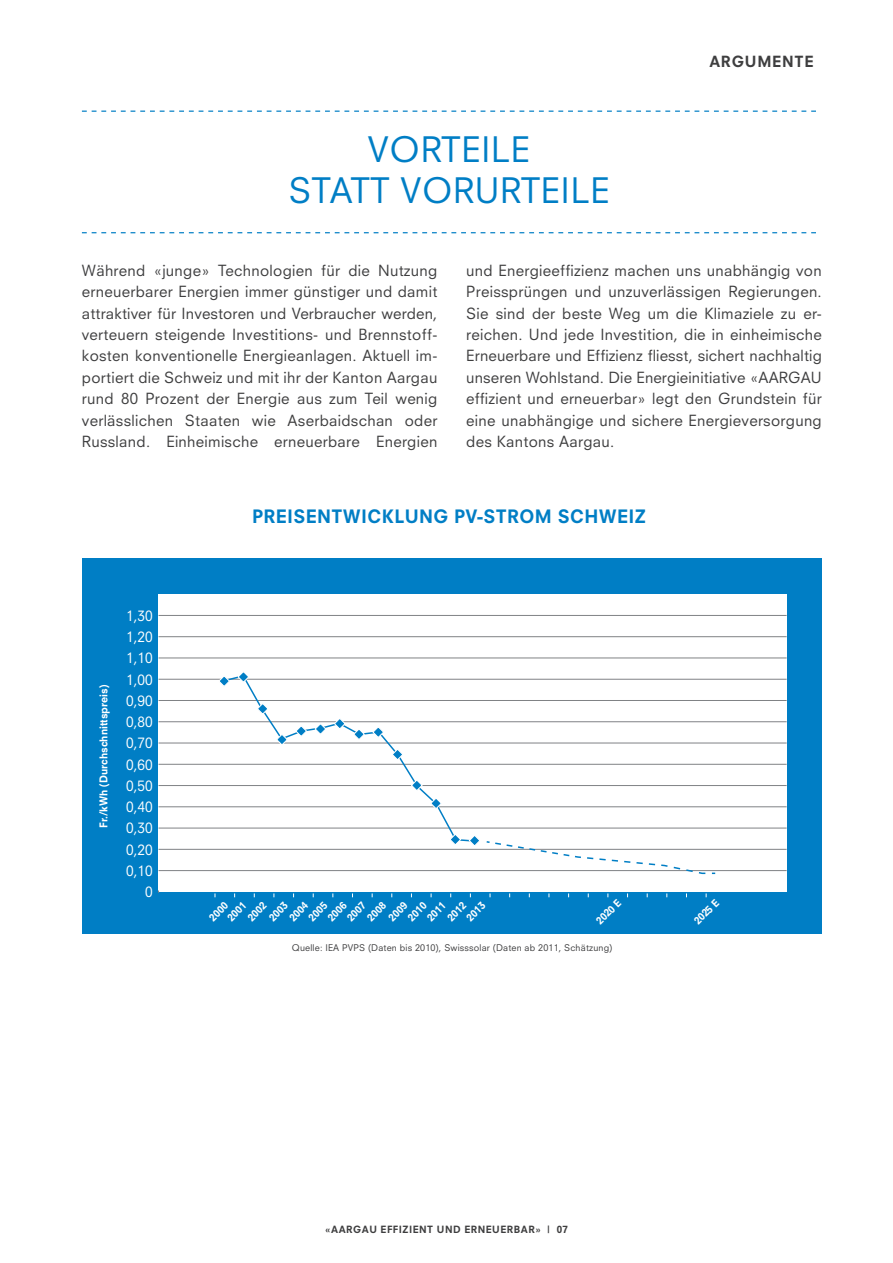
<style>
.page{position:relative;width:893px;height:1263px;background:#fff}
.page>*{position:absolute;margin:0;border:0;box-sizing:border-box;transform-origin:0 0}
.t1{font:34.2px/41.1px "Neuzeit S";letter-spacing:.02em;color:#007ec5;text-align:center}
.t2{font:800 18px "Neuzeit S";letter-spacing:.02em;color:#007ec5}
.t3{font:15px/21.3px "Neuzeit S";letter-spacing:.02em;color:#3e3e3f;text-align:justify}
.t4{font:800 15px "Neuzeit S";letter-spacing:.05em;color:#3e3e3f}
.t5{font:14.1px/21.3px "Neuzeit S";letter-spacing:.005em;color:#fff;text-align:right}
.t6{font:800 10.5px "Neuzeit S";letter-spacing:.005em;color:#fff}
.t7{font:800 10.05px/12.9px "Neuzeit S";color:#fff}
.t8{font:800 9.75px "Neuzeit S";letter-spacing:.05em;color:#3e3e3f}
.t9{font:9px "Neuzeit S";letter-spacing:.02em;color:#3e3e3f}
</style>
<div class="page">
<div style="left:82px;top:558px;width:740px;height:376px;background:#007ec5"></div>
<div style="left:159px;top:594px;width:628px;height:297px;background:#fff"></div>
<svg style="left:82px;top:232px;width:734px;height:1px"></svg>
<svg style="left:82px;top:111px;width:734px;height:1px"></svg>
<hr style="left:159px;top:615px;width:628px;height:1px;background:#808285">
<hr style="left:159px;top:636px;width:628px;height:1px;background:#808285">
<hr style="left:159px;top:658px;width:628px;height:1px;background:#808285">
<hr style="left:159px;top:679px;width:628px;height:1px;background:#808285">
<hr style="left:159px;top:700px;width:628px;height:1px;background:#808285">
<hr style="left:159px;top:721px;width:628px;height:1px;background:#808285">
<hr style="left:159px;top:743px;width:628px;height:1px;background:#808285">
<hr style="left:159px;top:764px;width:628px;height:1px;background:#808285">
<hr style="left:159px;top:785px;width:628px;height:1px;background:#808285">
<hr style="left:159px;top:806px;width:628px;height:1px;background:#808285">
<hr style="left:159px;top:828px;width:628px;height:1px;background:#808285">
<hr style="left:159px;top:849px;width:628px;height:1px;background:#808285">
<hr style="left:159px;top:870px;width:628px;height:1px;background:#808285">
<svg style="left:218px;top:672px;width:499px;height:203px"></svg>
<h1 class="t1" style="left:288px;top:129px;width:322px">VORTEILE<br>STATT VORURTEILE</h1>
<p class="t4" style="left:709px;top:53px;width:106px">ARGUMENTE</p>
<p class="t3" style="left:82px;top:260px;width:357px">Während «junge» Technologien für die Nutzung erneuerbarer Energien immer günstiger und damit attraktiver für Investoren und Verbraucher werden, verteuern steigende Investitions- und Brennstoff&shy;kosten konventionelle Energieanlagen. Aktuell im&shy;portiert die Schweiz und mit ihr der Kanton Aargau rund 80 Prozent der Energie aus zum Teil wenig verlässlichen Staaten wie Aserbaidschan oder Russland. Einheimische erneuerbare Energien</p>
<p class="t3" style="left:466px;top:260px;width:357px">und Energieeffizienz machen uns unabhängig von Preissprüngen und unzuverlässigen Regierungen.<br>Sie sind der beste Weg um die Klimaziele zu er&shy;reichen. Und jede Investition, die in einheimische Erneuerbare und Effizienz fliesst, sichert nachhaltig unseren Wohlstand. Die Energieinitiative «AARGAU effizient und erneuerbar» legt den Grundstein für eine unabhängige und sichere Energieversorgung des Kantons Aargau.</p>
<p class="t6" style="left:97px;top:828px;width:145px;rotate:-90deg">Fr./kWh (Durchschnittspreis)</p>
<p class="t5" style="left:126px;top:605px;width:28px">1,30<br>1,20<br>1,10<br>1,00<br>0,90<br>0,80<br>0,70<br>0,60<br>0,50<br>0,40<br>0,30<br>0,20<br>0,10<br>0</p>
<p class="t2" style="left:252px;top:505px;width:395px">PREISENTWICKLUNG PV-STROM SCHWEIZ</p>
<p class="t7" style="left:215px;top:906px;width:23px;text-indent:-13px;rotate:-45deg">2000<br>2001</p>
<p class="t7" style="left:245px;top:915px;width:23px;rotate:-45deg">2002</p>
<p class="t7" style="left:266px;top:915px;width:23px;rotate:-45deg">2003</p>
<p class="t7" style="left:286px;top:915px;width:23px;rotate:-45deg">2004</p>
<p class="t7" style="left:306px;top:915px;width:23px;rotate:-45deg">2005</p>
<p class="t7" style="left:325px;top:915px;width:23px;rotate:-45deg">2006</p>
<p class="t7" style="left:344px;top:915px;width:23px;rotate:-45deg">2007</p>
<p class="t7" style="left:364px;top:915px;width:23px;rotate:-45deg">2008</p>
<p class="t7" style="left:386px;top:915px;width:23px;rotate:-45deg">2009</p>
<p class="t7" style="left:405px;top:915px;width:23px;rotate:-45deg">2010</p>
<p class="t7" style="left:424px;top:915px;width:23px;rotate:-45deg">2011</p>
<p class="t7" style="left:444px;top:915px;width:23px;rotate:-45deg">2012</p>
<p class="t7" style="left:464px;top:915px;width:23px;rotate:-45deg">2013</p>
<p class="t7" style="left:593px;top:918px;width:32px;rotate:-45deg">2020 E</p>
<p class="t7" style="left:691px;top:918px;width:32px;rotate:-45deg">2025 E</p>
<p class="t9" style="left:292px;top:942px;width:322px">Quelle: IEA PVPS (Daten bis 2010), Swisssolar (Daten ab 2011, Schätzung)</p>
<p class="t8" style="left:325px;top:1223px;width:244px">«AARGAU EFFIZIENT UND ERNEUERBAR» | 07</p>
</div>
